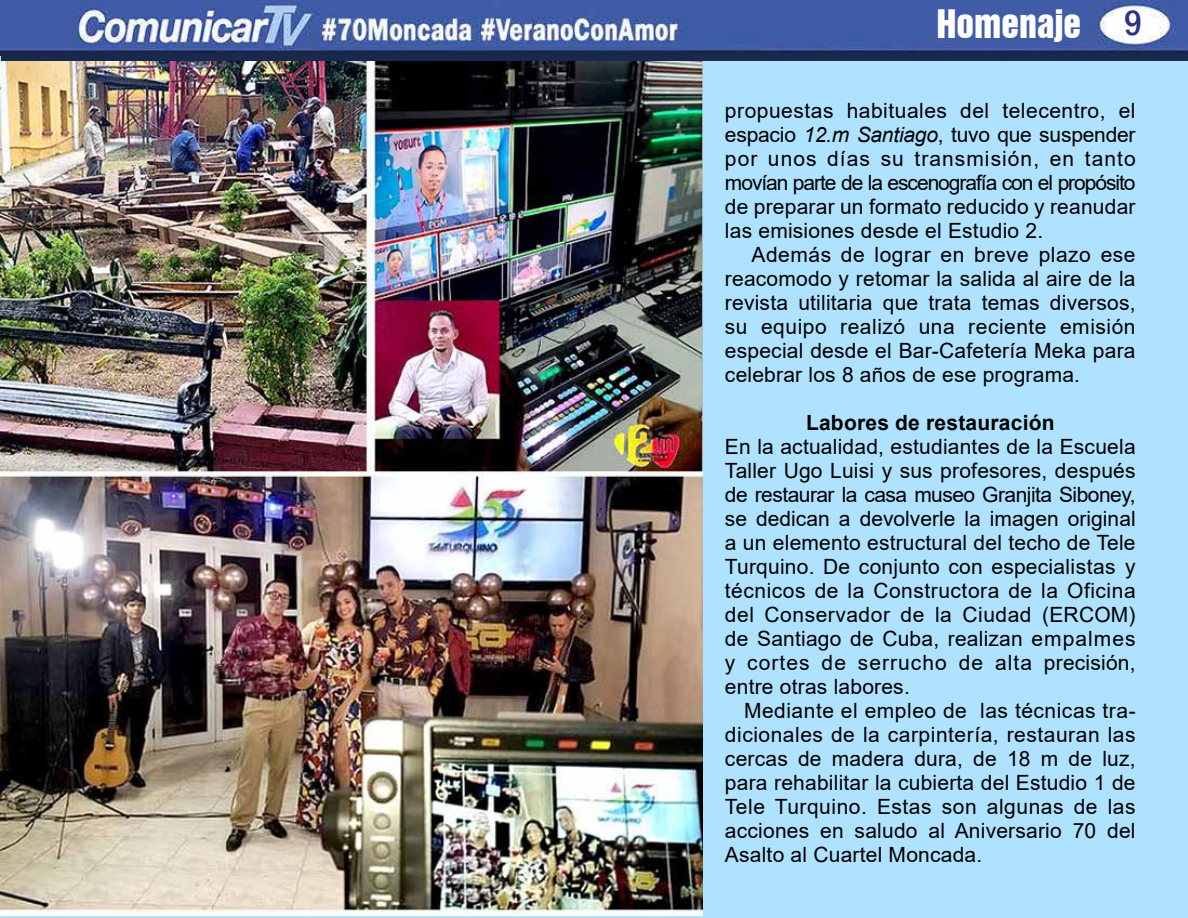
<style>
.page{position:relative;width:1188px;height:918px;background:#fff}
.page>*{position:absolute;margin:0;border:0;box-sizing:border-box;transform-origin:0 0}
.t1{font:36px "Swiss 921 BT Regular A";color:#fff}
.t2{font:21px/24px "Arial";letter-spacing:.01em;color:#000;text-align:justify}
.t3{font:700 21px "Arial";letter-spacing:.01em;color:#000}
.s1{font-family:"Franklin Gothic";font-weight:500;font-stretch:condensed;color:#283583}
.s2{font-style:italic}
</style>
<div class="page">
<div style="left:0;top:60px;width:1188px;height:858px;background:#afe2ff"></div>
<img style="left:0;top:0;width:1188px;height:60px">
<img style="left:0;top:61px;width:702px;height:854px">
<h1 class="t1" style="left:936px;top:0;width:207px">Homenaje <span class="s1">9</span></h1>
<p class="t2" style="left:725px;top:98px;width:412px">propuestas habituales del telecentro, el espacio <span class="s2">12.m Santiago</span>, tuvo que suspender por unos días su transmisión, en tanto movían parte de la escenografía con el propósito de preparar un formato reducido y reanudar las emisiones desde el Estudio 2.</p>
<p class="t2" style="left:725px;top:242px;width:412px;text-indent:27px">Además de lograr en breve plazo ese reacomodo y retomar la salida al aire de la revista utilitaria que trata temas diversos, su equipo realizó una reciente emisión especial desde el Bar-Cafetería Meka para celebrar los 8 años de ese programa.</p>
<p class="t3" style="left:806px;top:408px;width:250px">Labores de restauración</p>
<p class="t2" style="left:725px;top:434px;width:412px">En la actualidad, estudiantes de la Escuela Taller Ugo Luisi y sus profesores, después de restaurar la casa museo Granjita Siboney, se dedican a devolverle la imagen original a un elemento estructural del techo de Tele Turquino. De conjunto con especialistas y técnicos de la Constructora de la Oficina del Conservador de la Ciudad (ERCOM) de Santiago de Cuba, realizan empalmes y cortes de serrucho de alta precisión, entre otras labores.</p>
<p class="t2" style="left:725px;top:698px;width:412px;text-indent:19px">Mediante el empleo de las técnicas tra&shy;dicionales de la carpintería, restauran las cercas de madera dura, de 18 m de luz, para rehabilitar la cubierta del Estudio 1 de Tele Turquino. Estas son algunas de las acciones en saludo al Aniversario 70 del Asalto al Cuartel Moncada.</p>
</div>
